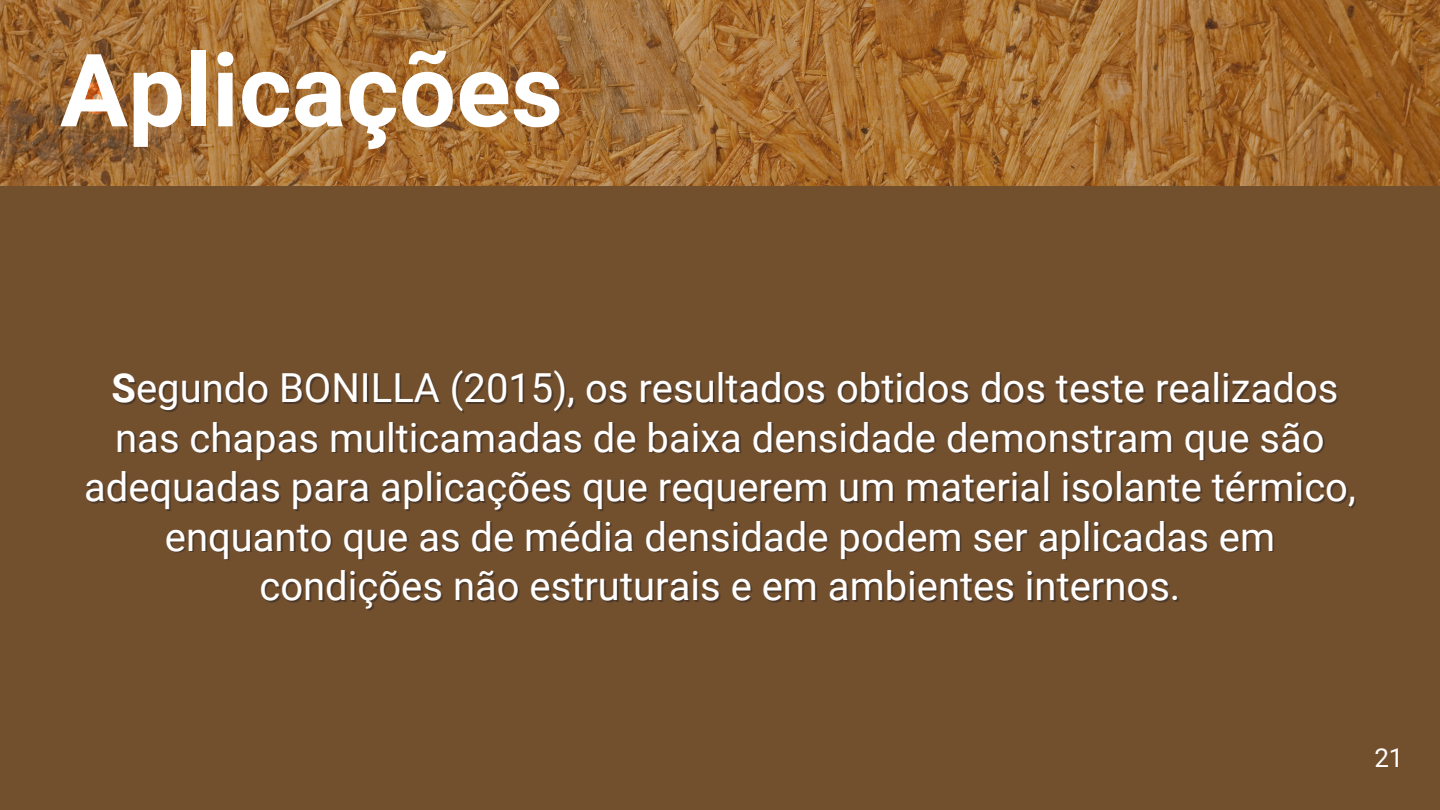
<style>
.page{position:relative;width:1440px;height:810px;background:#724f2d}
.page>*{position:absolute;margin:0;border:0;box-sizing:border-box;transform-origin:0 0}
.t1{font:700 101.3px "Roboto";color:#fff}
.t2{font:40px/49.5px "Roboto";color:#fff;text-align:center}
.t3{font:26px "Roboto";color:#fff}
.s1{font-weight:700;color:rgb(25 27 39/.4)}
</style>
<div class="page">
<img style="left:0;top:0;width:1440px;height:185px">
<p class="t1" style="left:60px;top:32px;width:505px">Aplicações</p>
<p class="t2" style="left:84px;top:364px;width:1273px"><span class="s1">S</span>egundo BONILLA (2015), os resultados obtidos dos teste realizados nas chapas multicamadas de baixa densidade demonstram que são adequadas para aplicações que requerem um material isolante térmico, enquanto que as de média densidade podem ser aplicadas em condições não estruturais e em ambientes internos.</p>
<p class="t3" style="left:1374px;top:743px;width:31px">21</p>
</div>
